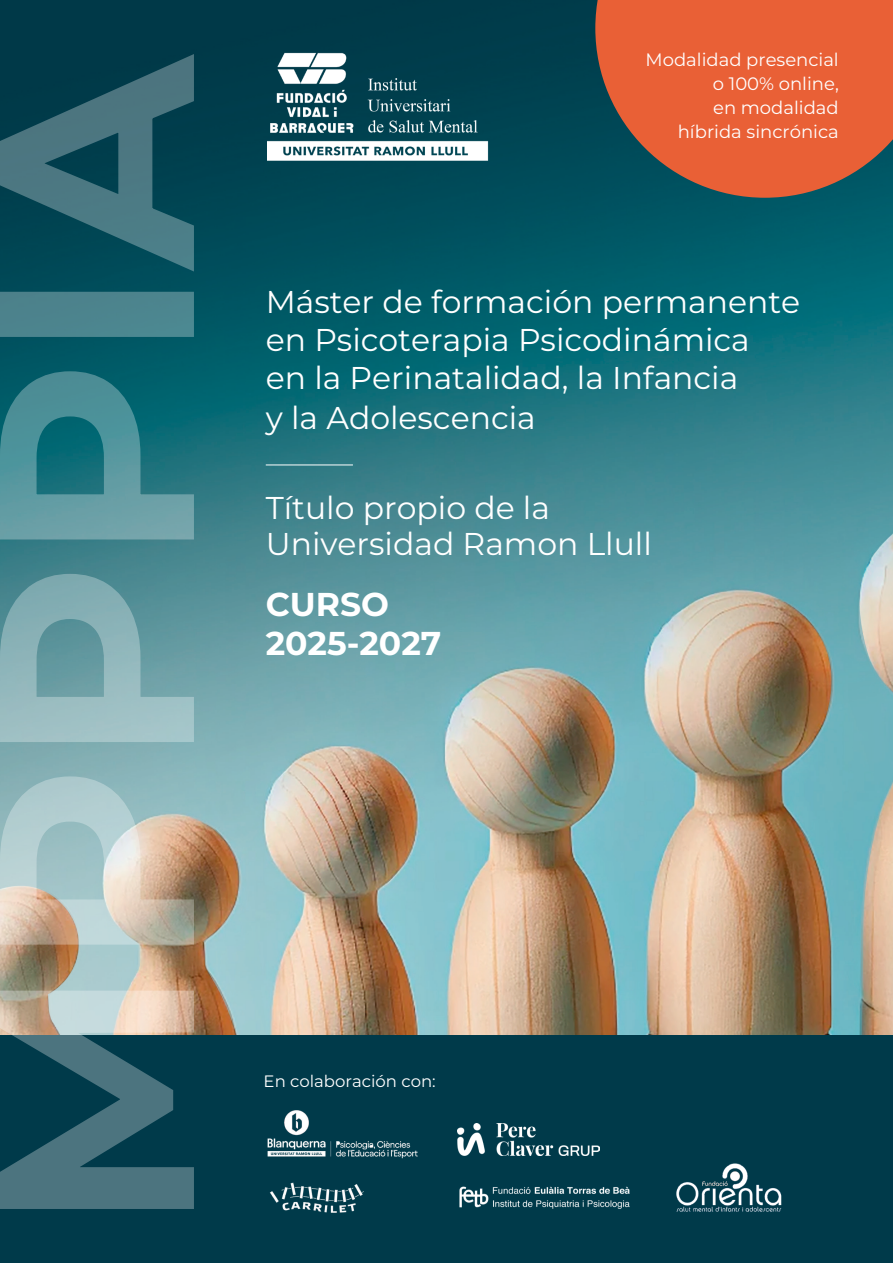
<style>
.page{position:relative;width:893px;height:1263px;background:#fff}
.page>*{position:absolute;margin:0;border:0;box-sizing:border-box;transform-origin:0 0}
.t1{font:100 33px/39.6px "Montserrat";color:#fff}
.t2{font:100 31.5px "Montserrat";color:#fff}
.t3{font:100 18px "Montserrat";color:#fff}
.t4{font:100 16.5px "Montserrat";color:#fff}
</style>
<div class="page">
<div style="left:0;top:876px;width:893px;height:387px;background:#003a4a"></div>
<img style="left:0;top:0;width:893px;height:1034px">
<hr style="left:266px;top:465px;width:87px;height:1px;background:#fff">
<img style="left:268px;top:51px;width:224px;height:111px">
<svg style="left:0;top:54px;width:194px;height:1155px;background:#59868b"></svg>
<img style="left:267px;top:1110px;width:151px;height:49px">
<img style="left:457px;top:1123px;width:143px;height:33px">
<img style="left:270px;top:1182px;width:94px;height:31px">
<img style="left:676px;top:1163px;width:106px;height:49px">
<img style="left:459px;top:1186px;width:171px;height:23px">
<svg style="left:595px;top:0;width:298px;height:198px;background:#c65d3b"></svg>
<p class="t3" style="left:645px;top:48px;width:195px">Modalidad presencial</p>
<p class="t3" style="left:713px;top:72px;width:127px">o 100% online,</p>
<p class="t3" style="left:713px;top:96px;width:127px">en modalidad</p>
<p class="t3" style="left:678px;top:120px;width:163px">híbrida sincrónica</p>
<p class="t2" style="left:266px;top:281px;width:536px">Máster de formación permanente</p>
<p class="t2" style="left:266px;top:319px;width:486px">en Psicoterapia Psicodinámica</p>
<p class="t2" style="left:266px;top:357px;width:474px">en la Perinatalidad, la Infancia</p>
<p class="t2" style="left:266px;top:396px;width:272px">y la Adolescencia</p>
<p class="t2" style="left:266px;top:487px;width:286px">Título propio de la</p>
<p class="t2" style="left:266px;top:523px;width:388px">Universidad Ramon Llull</p>
<p class="t1" style="left:266px;top:583px;width:177px">CURSO<br>2025-2027</p>
<p class="t4" style="left:264px;top:1070px;width:174px">En colaboración con:</p>
</div>
